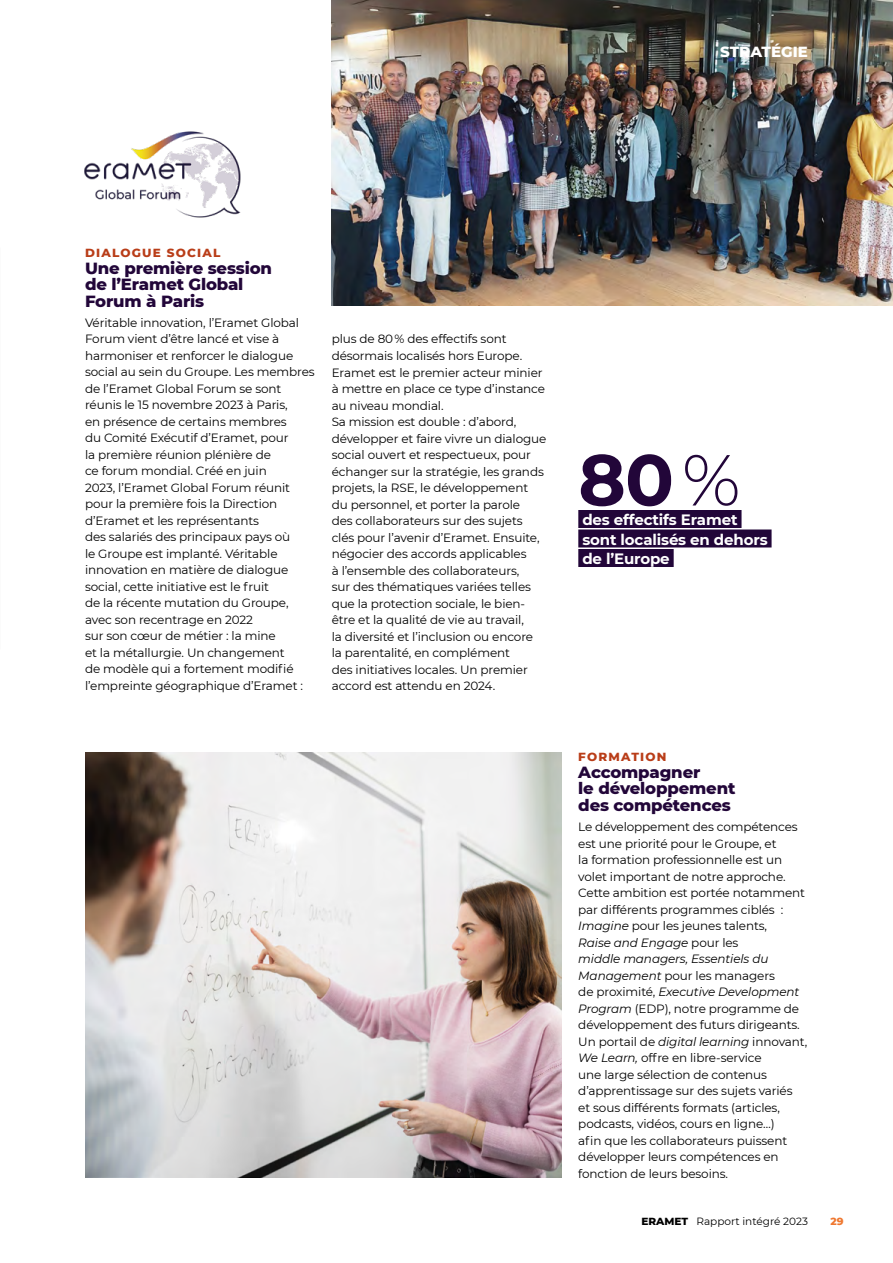
<style>
.page{position:relative;width:893px;height:1263px;background:#fff}
.page>*{position:absolute;margin:0;border:0;box-sizing:border-box;transform-origin:0 0}
.t1{font:700 72px "Montserrat";color:#220639}
.t2{font:800 16.5px/16.5px "Montserrat";letter-spacing:-.01em;color:#220639}
.t3{font:700 15px/19.5px "Montserrat";letter-spacing:-.01em;color:#fff}
.t4{font:800 15px "Montserrat";color:#fff}
.t5{font:12px/16.5px "Montserrat";letter-spacing:-.01em;color:#000}
.t6{font:800 12px "Montserrat";letter-spacing:.1em;color:#b93d18}
.t7{font:10.5px "Montserrat";color:#000}
.t8{font:800 10.5px "Montserrat";color:#ef7830}
.s1{font-weight:300}
.s2{font-style:italic}
.s3{font-weight:800}
</style>
<div class="page">
<img style="left:332px;top:0;width:561px;height:306px">
<img style="left:85px;top:753px;width:476px;height:425px">
<img style="left:85px;top:131px;width:156px;height:87px">
<div style="left:578px;top:510px;width:163px;height:18px;background:#220639"></div>
<div style="left:578px;top:529px;width:194px;height:18px;background:#220639"></div>
<div style="left:578px;top:549px;width:96px;height:18px;background:#220639"></div>
<p class="t4" style="left:720px;top:41px;width:89px">STRATÉGIE</p>
<p class="t6" style="left:85px;top:244px;width:137px">DIALOGUE SOCIAL</p>
<p class="t2" style="left:85px;top:258px;width:188px">Une première session de l’Eramet Global<br>Forum à Paris</p>
<p class="t5" style="left:85px;top:314px;width:231px">Véritable innovation, l’Eramet Global Forum vient d’être lancé et vise à harmoniser et renforcer le dialogue social au sein du Groupe. Les membres de l’Eramet Global Forum se sont réunis le 15 novembre 2023 à Paris,<br>en présence de certains membres<br>du Comité Exécutif d’Eramet, pour<br>la première réunion plénière de<br>ce forum mondial. Créé en juin<br>2023, l’Eramet Global Forum réunit pour la première fois la Direction d’Eramet et les représentants<br>des salariés des principaux pays où<br>le Groupe est implanté. Véritable innovation en matière de dialogue social, cette initiative est le fruit<br>de la récente mutation du Groupe, avec son recentrage en 2022<br>sur son cœur de métier : la mine<br>et la métallurgie. Un changement<br>de modèle qui a fortement modifié l’empreinte géographique d’Eramet :</p>
<p class="t5" style="left:332px;top:331px;width:215px">plus de 80 % des effectifs sont désormais localisés hors Europe.<br>Eramet est le premier acteur minier à mettre en place ce type d’instance au niveau mondial.</p>
<p class="t5" style="left:332px;top:413px;width:216px">Sa mission est double : d’abord, développer et faire vivre un dialogue social ouvert et respectueux, pour échanger sur la stratégie, les grands projets, la RSE, le développement du personnel, et porter la parole<br>des collaborateurs sur des sujets clés pour l’avenir d’Eramet. Ensuite, négocier des accords applicables<br>à l’ensemble des collaborateurs,<br>sur des thématiques variées telles que la protection sociale, le bien&shy;être et la qualité de vie au travail,<br>la diversité et l’inclusion ou encore<br>la parentalité, en complément<br>des initiatives locales. Un premier accord est attendu en 2024.</p>
<p class="t1" style="left:578px;top:428px;width:164px">80<span class="s1">%</span></p>
<p class="t3" style="left:582px;top:509px;width:187px">des effectifs Eramet sont localisés en dehors de l’Europe</p>
<p class="t6" style="left:578px;top:748px;width:90px">FORMATION</p>
<p class="t2" style="left:578px;top:763px;width:159px">Accompagner<br>le développement des compétences</p>
<p class="t5" style="left:578px;top:818px;width:230px">Le développement des compétences est une priorité pour le Groupe, et<br>la formation professionnelle est un volet important de notre approche.<br>Cette ambition est portée notamment par différents programmes ciblés :<br><span class="s2">Imagine</span> pour les jeunes talents,<br><span class="s2">Raise and Engage</span> pour les<br><span class="s2">middle managers, Essentiels du Management</span> pour les managers<br>de proximité, <span class="s2">Executive Development Program</span> (EDP), notre programme de développement des futurs dirigeants.<br>Un portail de <span class="s2">digital learning</span> innovant, <span class="s2">We Learn,</span> offre en libre-service<br>une large sélection de contenus d’apprentissage sur des sujets variés et sous différents formats (articles, podcasts, vidéos, cours en ligne…)<br>afin que les collaborateurs puissent développer leurs compétences en fonction de leurs besoins.</p>
<p class="t7" style="left:641px;top:1214px;width:168px"><span class="s3">ERAMET</span> Rapport intégré 2023</p>
<p class="t8" style="left:830px;top:1213px;width:15px">29</p>
</div>
